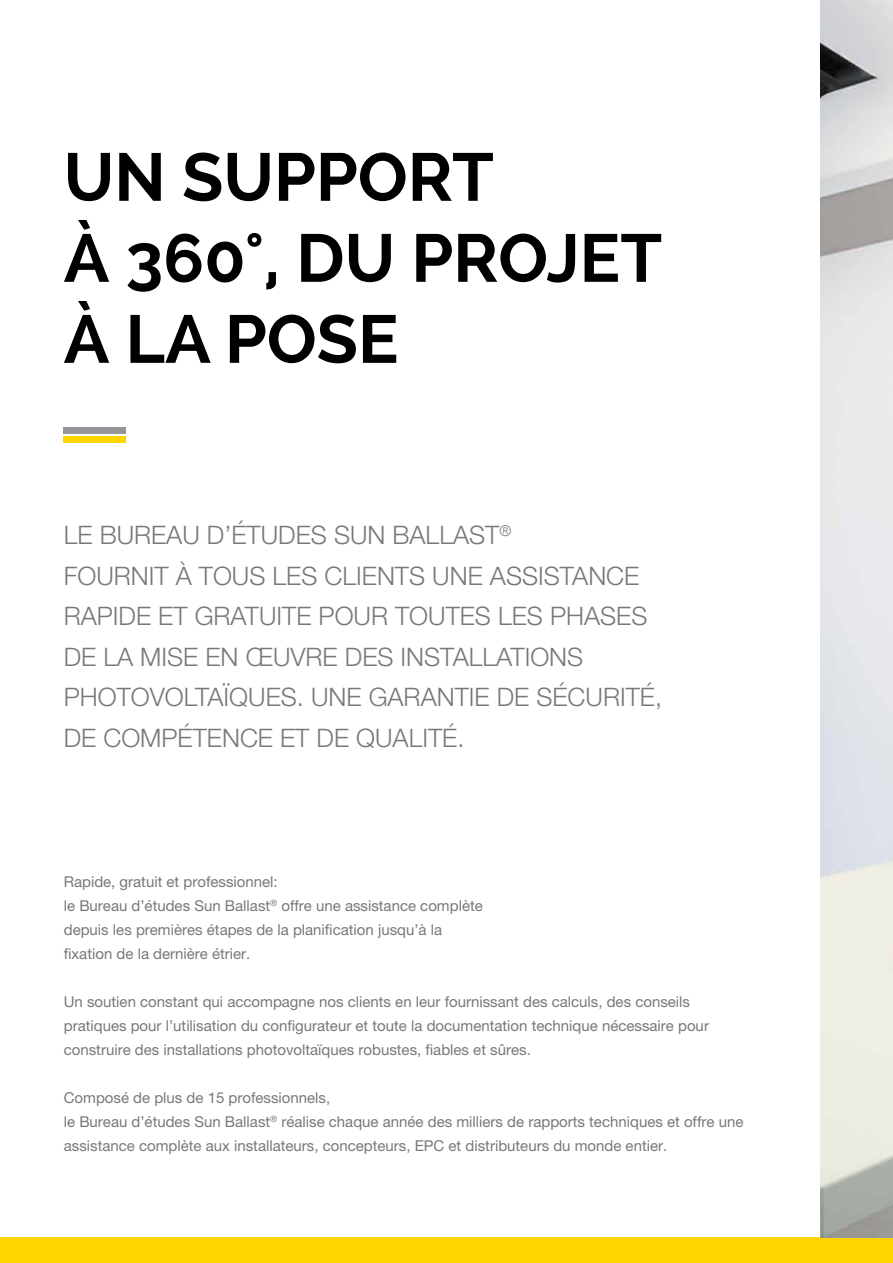
<style>
.page{position:relative;width:893px;height:1263px;background:#fff}
.page>*{position:absolute;margin:0;border:0;box-sizing:border-box;transform-origin:0 0}
.t1{font:700 67.5px/81px "Raleway";color:#000}
.t2{font:300 25.5px/40.5px "Helvetica Neue LT Pro";color:#77787b}
.t3{font:15px/24px "Helvetica Neue LT Pro";color:#77787b}
</style>
<div class="page">
<div style="left:0;top:1237px;width:893px;height:26px;background:#ffd400"></div>
<img style="left:821px;top:0;width:72px;height:1237px">
<div style="left:64px;top:436px;width:62px;height:6px;background:#ffd400"></div>
<div style="left:64px;top:427px;width:62px;height:7px;background:#939598"></div>
<h1 class="t1" style="left:64px;top:137px;width:600px">UN SUPPORT<br>À 360°, DU PROJET<br>À LA POSE</h1>
<h2 class="t2" style="left:64px;top:515px;width:600px">LE BUREAU D’ÉTUDES SUN BALLAST<sup>®<br></sup>FOURNIT À TOUS LES CLIENTS UNE ASSISTANCE RAPIDE ET GRATUITE POUR TOUTES LES PHASES DE LA MISE EN ŒUVRE DES INSTALLATIONS PHOTOVOLTAÏQUES. UNE GARANTIE DE SÉCURITÉ, DE COMPÉTENCE ET DE QUALITÉ.</h2>
<p class="t3" style="left:64px;top:870px;width:421px">Rapide, gratuit et professionnel:<br>le Bureau d’études Sun Ballast<sup>®</sup> offre une assistance complète depuis les premières étapes de la planification jusqu’à la fixation de la dernière étrier.</p>
<p class="t3" style="left:64px;top:990px;width:647px">Un soutien constant qui accompagne nos clients en leur fournissant des calculs, des conseils pratiques pour l’utilisation du configurateur et toute la documentation technique nécessaire pour construire des installations photovoltaïques robustes, fiables et sûres.</p>
<p class="t3" style="left:64px;top:1086px;width:681px">Composé de plus de 15 professionnels,<br>le Bureau d’études Sun Ballast<sup>®</sup> réalise chaque année des milliers de rapports techniques et offre une assistance complète aux installateurs, concepteurs, EPC et distributeurs du monde entier.</p>
</div>
